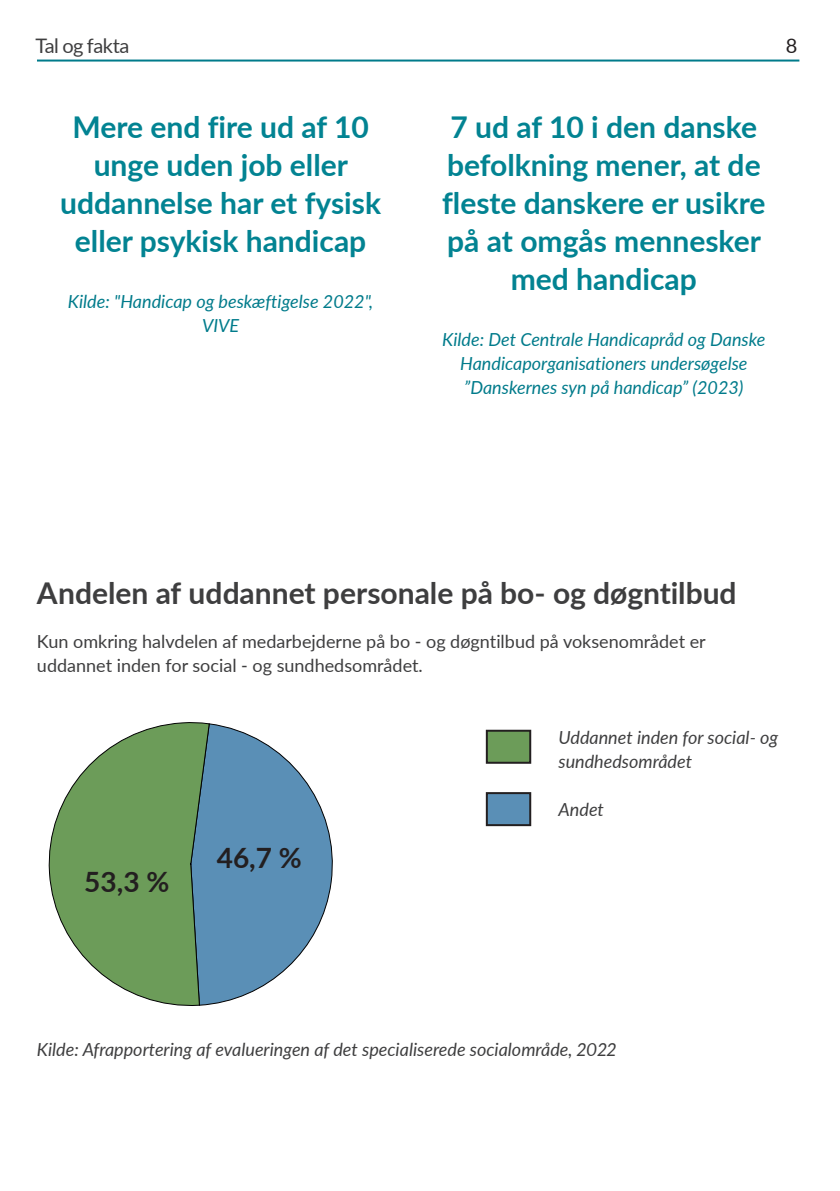
<style>
.page{position:relative;width:840px;height:1191px;background:#fff}
.page>*{position:absolute;margin:0;border:0;box-sizing:border-box;transform-origin:0 0}
.t1{font:700 30px/38px "Lato";color:#028392;text-align:center}
.t2{font:700 30px "Lato";color:#3e3e3f}
.t3{font:700 28px "Lato";color:#231f20}
.t4{font:20px "Lato";letter-spacing:-.035em;color:#3e3e3f}
.t5{font:20px "Lato";color:#231f20}
.t6{font:italic 18px/24px "Lato";color:#007b8b;text-align:center}
.t7{font:italic 18px/24px "Lato";color:#3e3e3f}
.t8{font:18px/24px "Lato";color:#3e3e3f}
</style>
<div class="page">
<hr style="left:37px;top:60px;width:762px;height:2px;background:#007b8b">
<svg style="left:210px;top:723px;width:123px;height:282px;fill:#5a8fb6"></svg>
<svg style="left:48px;top:722px;width:162px;height:284px;fill:#6c9c59"></svg>
<div style="left:486px;top:730px;width:44px;height:32px;background:#6c9c59"></div>
<div style="left:485px;top:729px;width:46px;height:34px;border:2px solid #231f20"></div>
<div style="left:486px;top:793px;width:44px;height:32px;background:#5a8fb6"></div>
<div style="left:485px;top:792px;width:46px;height:34px;border:2px solid #231f20"></div>
<p class="t4" style="left:35px;top:31px;width:95px">Tal og fakta</p>
<p class="t5" style="left:785px;top:31px;width:13px">8</p>
<p class="t1" style="left:60px;top:106px;width:322px">Mere end fire ud af 10 unge uden job eller uddannelse har et fysisk eller psykisk handicap</p>
<p class="t6" style="left:68px;top:288px;width:306px">Kilde: "Handicap og beskæftigelse 2022",<br>VIVE</p>
<p class="t1" style="left:442px;top:106px;width:325px">7 ud af 10 i den danske befolkning mener, at de fleste danskere er usikre på at omgås mennesker med handicap</p>
<p class="t6" style="left:442px;top:326px;width:324px">Kilde: Det Centrale Handicapråd og Danske<br>Handicaporganisationers undersøgelse ”Danskernes syn på handicap” (2023)</p>
<p class="t2" style="left:37px;top:570px;width:700px">Andelen af uddannet personale på bo- og døgntilbud</p>
<p class="t8" style="left:37px;top:629px;width:670px">Kun omkring halvdelen af medarbejderne på bo - og døgntilbud på voksenområdet er uddannet inden for social - og sundhedsområdet.</p>
<p class="t7" style="left:558px;top:725px;width:221px">Uddannet inden for social- og sundhedsområdet</p>
<p class="t3" style="left:84px;top:861px;width:87px">53,3 %</p>
<p class="t3" style="left:217px;top:836px;width:87px">46,7 %</p>
<p class="t7" style="left:558px;top:797px;width:47px">Andet</p>
<p class="t7" style="left:37px;top:1037px;width:580px">Kilde: Afrapportering af evalueringen af det specialiserede socialområde, 2022</p>
</div>
